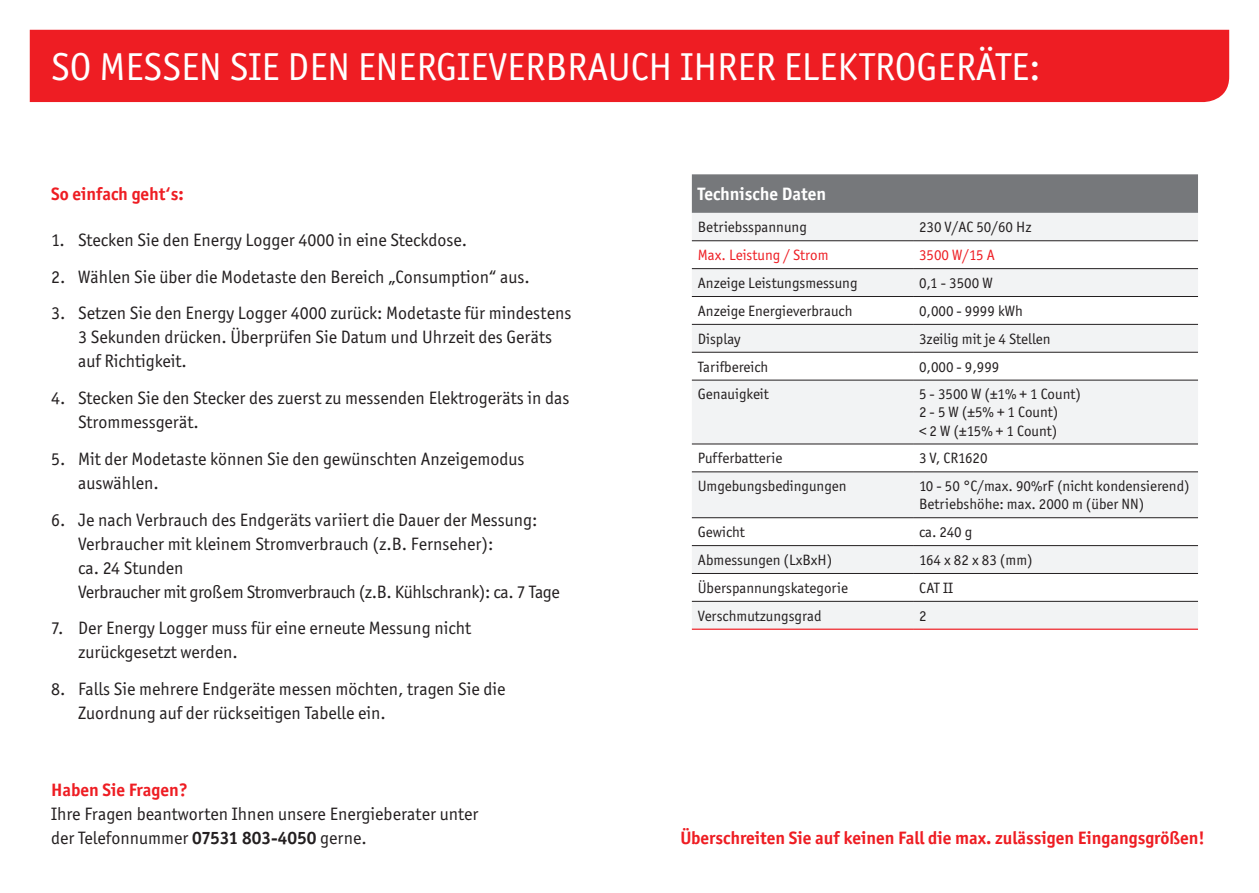
<style>
.page{position:relative;width:1259px;height:893px;background:#fff}
.page>*{position:absolute;margin:0;border:0;box-sizing:border-box;transform-origin:0 0}
.t1{font:39px "Officina Sans ITC Std";color:#fff}
.t2{font:18px/24px "Officina Sans ITC Std";color:#231f20}
.t3{font:700 18px "Officina Sans ITC Std";color:#ee1d23}
.t4{font:700 18px "Officina Sans ITC Std";color:#fff}
.t5{font:15px/18px "Officina Sans ITC Std";color:#231f20}
.t6{font:15px "Officina Sans ITC Std";color:#ee1d23}
.s1{font-weight:700}
</style>
<div class="page">
<div style="left:30px;top:30px;width:1199px;height:72px;background:#ee1d23"></div>
<div style="left:692px;top:174px;width:506px;height:39px;background:#76787b"></div>
<svg style="left:692px;top:213px;width:506px;height:416px;fill:#f2f3f4"></svg>
<hr style="left:692px;top:240px;width:221px;height:1px;background:#231f20">
<hr style="left:913px;top:240px;width:285px;height:1px;background:#231f20">
<hr style="left:692px;top:268px;width:221px;height:1px;background:#231f20">
<hr style="left:913px;top:268px;width:285px;height:1px;background:#231f20">
<hr style="left:692px;top:296px;width:221px;height:1px;background:#231f20">
<hr style="left:913px;top:296px;width:285px;height:1px;background:#231f20">
<hr style="left:692px;top:324px;width:221px;height:1px;background:#231f20">
<hr style="left:913px;top:324px;width:285px;height:1px;background:#231f20">
<hr style="left:692px;top:352px;width:221px;height:1px;background:#231f20">
<hr style="left:913px;top:352px;width:285px;height:1px;background:#231f20">
<hr style="left:692px;top:380px;width:221px;height:1px;background:#231f20">
<hr style="left:913px;top:380px;width:285px;height:1px;background:#231f20">
<hr style="left:692px;top:444px;width:221px;height:1px;background:#231f20">
<hr style="left:913px;top:444px;width:285px;height:1px;background:#231f20">
<hr style="left:692px;top:472px;width:221px;height:1px;background:#231f20">
<hr style="left:913px;top:472px;width:285px;height:1px;background:#231f20">
<hr style="left:692px;top:517px;width:221px;height:1px;background:#231f20">
<hr style="left:913px;top:517px;width:285px;height:1px;background:#231f20">
<hr style="left:692px;top:545px;width:221px;height:1px;background:#231f20">
<hr style="left:913px;top:545px;width:285px;height:1px;background:#231f20">
<hr style="left:692px;top:573px;width:221px;height:1px;background:#231f20">
<hr style="left:913px;top:573px;width:285px;height:1px;background:#231f20">
<hr style="left:692px;top:601px;width:221px;height:1px;background:#231f20">
<hr style="left:913px;top:601px;width:285px;height:1px;background:#231f20">
<hr style="left:692px;top:629px;width:221px;height:1px;background:#ee1d23">
<hr style="left:913px;top:629px;width:285px;height:1px;background:#ee1d23">
<h1 class="t1" style="left:51px;top:44px;width:991px">So messen Sie den Energieverbrauch Ihrer Elektrogeräte:</h1>
<p class="t3" style="left:51px;top:183px;width:134px">So einfach geht‘s:</p>
<p class="t2" style="left:51px;top:228px;width:418px">1. Stecken Sie den Energy Logger 4000 in eine Steckdose.</p>
<p class="t2" style="left:51px;top:264px;width:480px">2. Wählen Sie über die Modetaste den Bereich „Consumption“ aus.</p>
<p class="t2" style="left:78px;top:301px;width:495px;text-indent:-27px">3. Setzen Sie den Energy Logger 4000 zurück: Modetaste für mindestens<br>3 Sekunden drücken. Überprüfen Sie Datum und U hrzeit des Geräts auf Richtigkeit.</p>
<p class="t2" style="left:78px;top:386px;width:493px;text-indent:-27px">4. Stecken Sie den Stecker des zuerst zu messenden Elektrogeräts in das<br>Strommessgerät.</p>
<p class="t2" style="left:78px;top:447px;width:448px;text-indent:-27px">5. Mit der Modetaste können Sie den gewünschten Anzeigemodus auswählen.</p>
<p class="t2" style="left:78px;top:507px;width:483px;text-indent:-27px">6. Je nach Verbrauch des Endgeräts variiert die Dauer der Messung:<br>Verbraucher mit kleinem Stromverbrauch (z.B. Fernseher):<br>ca. 24 Stunden<br>Verbraucher mit großem Stromverbrauch (z.B. Kühlschrank): ca. 7 Tage</p>
<p class="t2" style="left:78px;top:616px;width:395px;text-indent:-27px">7. Der Energy Logger muss für eine erneute Messung nicht zurückgesetzt werden.</p>
<p class="t2" style="left:78px;top:677px;width:429px;text-indent:-27px">8. Falls Sie mehrere Endgeräte messen möchten, tragen Sie die<br>Zuordnung auf der rückseitigen Tabelle ein.</p>
<p class="t3" style="left:51px;top:779px;width:138px">Haben Sie Fragen?</p>
<p class="t2" style="left:51px;top:802px;width:429px">Ihre Fragen beantworten Ihnen unsere Energieberater unter der Telefonnummer <span class="s1">07531 803-4050</span> gerne.</p>
<p class="t4" style="left:698px;top:183px;width:130px">Technische Daten</p>
<p class="t5" style="left:698px;top:218px;width:110px">Betriebsspannung</p>
<p class="t5" style="left:919px;top:218px;width:114px">230 V/AC 50/60 Hz</p>
<p class="t6" style="left:698px;top:246px;width:132px">Max. Leistung / Strom</p>
<p class="t6" style="left:919px;top:246px;width:77px">3500 W/15 A</p>
<p class="t5" style="left:698px;top:274px;width:161px">Anzeige Leistungsmessung</p>
<p class="t5" style="left:919px;top:274px;width:75px">0,1 - 3500 W</p>
<p class="t5" style="left:698px;top:302px;width:156px">Anzeige Energieverbrauch</p>
<p class="t5" style="left:919px;top:302px;width:105px">0,000 - 9999 kWh</p>
<p class="t5" style="left:698px;top:330px;width:44px">Display</p>
<p class="t5" style="left:919px;top:330px;width:133px">3zeilig mit je 4 Stellen</p>
<p class="t5" style="left:698px;top:357px;width:72px">Tarifbereich</p>
<p class="t5" style="left:919px;top:357px;width:82px">0,000 - 9,999</p>
<p class="t5" style="left:698px;top:385px;width:73px">Genauigkeit</p>
<p class="t5" style="left:919px;top:385px;width:163px">5 - 3500 W (±1% + 1 Count)<br>2 - 5 W (±5% + 1 Count)<br>&lt; 2 W (±15% + 1 Count)</p>
<p class="t5" style="left:698px;top:449px;width:86px">Pufferbatterie</p>
<p class="t5" style="left:919px;top:449px;width:70px">3 V, CR1620</p>
<p class="t5" style="left:698px;top:477px;width:150px">Umgebungsbedingungen</p>
<p class="t5" style="left:919px;top:477px;width:272px">10 - 50 °C/max. 90%rF (nicht kondensierend)<br>Betriebshöhe: max. 2000 m (über NN )</p>
<p class="t5" style="left:698px;top:523px;width:49px">Gewicht</p>
<p class="t5" style="left:919px;top:523px;width:55px">ca. 240 g</p>
<p class="t5" style="left:698px;top:551px;width:136px">Abmessungen (LxBxH )</p>
<p class="t5" style="left:919px;top:551px;width:115px">164 x 82 x 83 (mm)</p>
<p class="t5" style="left:698px;top:579px;width:152px">Überspannungskategorie</p>
<p class="t5" style="left:919px;top:579px;width:30px">CAT II</p>
<p class="t5" style="left:698px;top:607px;width:125px">Verschmutzungsgrad</p>
<p class="t5" style="left:919px;top:607px;width:9px">2</p>
<p class="t3" style="left:680px;top:827px;width:526px">Überschreiten Sie auf keinen Fall die max. zulässigen Eingangsgrößen!</p>
</div>
